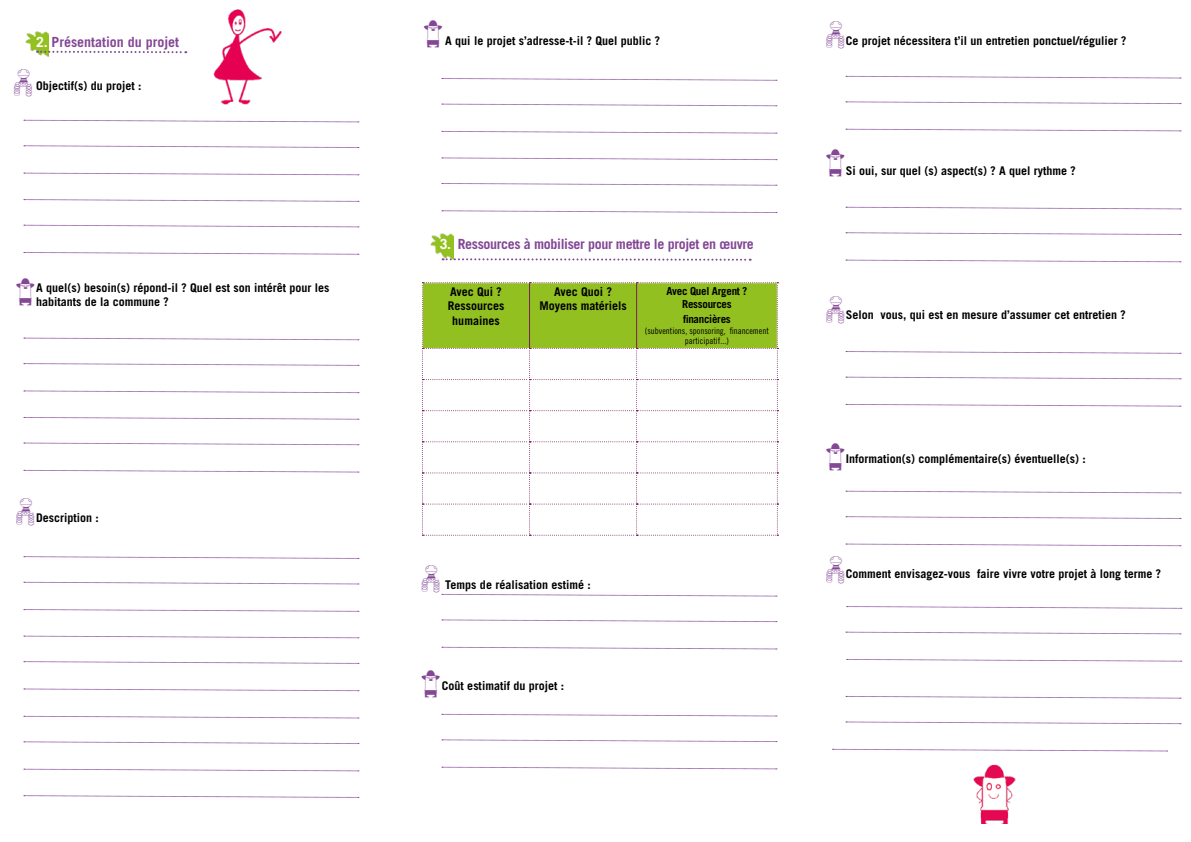
<style>
.page{position:relative;width:1191px;height:842px;background:#fff}
.page>*{position:absolute;margin:0;border:0;box-sizing:border-box;transform-origin:0 0}
.t1{font:27px "B Kings";color:#834795}
.t2{font:700 14px "Trade Gothic";letter-spacing:-.025em;color:#834795}
.t3{font:700 14px "Trade Gothic";color:#834795}
.t4{font:700 12px/14.4px "Trade Gothic";color:#000;text-align:center}
.t5{font:700 11px/13.2px "Trade Gothic";letter-spacing:-.025em;color:#000;text-align:center}
.t6{font:9px/10.8px "Trade Gothic Cond Eighteen";color:#000;text-align:center}
.s1{color:#fff}
</style>
<div class="page">
<img style="left:25px;top:31px;width:24px;height:26px">
<img style="left:430px;top:234px;width:24px;height:23px">
<svg style="left:422px;top:282px;width:356px;height:254px"></svg>
<svg style="left:37px;top:50px;width:149px;height:4px"></svg>
<svg style="left:24px;top:120px;width:335px;height:3px"></svg>
<svg style="left:24px;top:145px;width:335px;height:3px"></svg>
<svg style="left:24px;top:173px;width:335px;height:3px"></svg>
<svg style="left:24px;top:199px;width:335px;height:3px"></svg>
<svg style="left:24px;top:225px;width:335px;height:3px"></svg>
<svg style="left:24px;top:252px;width:335px;height:3px"></svg>
<svg style="left:24px;top:338px;width:335px;height:2px"></svg>
<svg style="left:24px;top:363px;width:335px;height:3px"></svg>
<svg style="left:24px;top:390px;width:335px;height:3px"></svg>
<svg style="left:24px;top:417px;width:335px;height:3px"></svg>
<svg style="left:24px;top:442px;width:335px;height:3px"></svg>
<svg style="left:24px;top:470px;width:335px;height:3px"></svg>
<svg style="left:24px;top:556px;width:335px;height:3px"></svg>
<svg style="left:24px;top:582px;width:335px;height:3px"></svg>
<svg style="left:24px;top:609px;width:335px;height:3px"></svg>
<svg style="left:24px;top:636px;width:335px;height:2px"></svg>
<svg style="left:24px;top:661px;width:335px;height:3px"></svg>
<svg style="left:24px;top:688px;width:335px;height:3px"></svg>
<svg style="left:24px;top:716px;width:335px;height:3px"></svg>
<svg style="left:24px;top:741px;width:335px;height:3px"></svg>
<svg style="left:24px;top:769px;width:335px;height:3px"></svg>
<svg style="left:24px;top:795px;width:335px;height:3px"></svg>
<svg style="left:442px;top:78px;width:335px;height:3px"></svg>
<svg style="left:442px;top:104px;width:335px;height:3px"></svg>
<svg style="left:442px;top:131px;width:335px;height:3px"></svg>
<svg style="left:442px;top:157px;width:335px;height:3px"></svg>
<svg style="left:442px;top:183px;width:335px;height:3px"></svg>
<svg style="left:442px;top:210px;width:335px;height:3px"></svg>
<svg style="left:442px;top:257px;width:308px;height:4px"></svg>
<svg style="left:442px;top:594px;width:335px;height:3px"></svg>
<svg style="left:442px;top:619px;width:335px;height:3px"></svg>
<svg style="left:442px;top:647px;width:335px;height:3px"></svg>
<svg style="left:846px;top:76px;width:335px;height:3px"></svg>
<svg style="left:846px;top:101px;width:335px;height:3px"></svg>
<svg style="left:846px;top:129px;width:335px;height:3px"></svg>
<svg style="left:846px;top:207px;width:335px;height:3px"></svg>
<svg style="left:846px;top:232px;width:335px;height:3px"></svg>
<svg style="left:846px;top:260px;width:335px;height:3px"></svg>
<svg style="left:846px;top:351px;width:335px;height:3px"></svg>
<svg style="left:846px;top:377px;width:335px;height:3px"></svg>
<svg style="left:846px;top:404px;width:335px;height:3px"></svg>
<svg style="left:846px;top:491px;width:335px;height:3px"></svg>
<svg style="left:846px;top:516px;width:335px;height:3px"></svg>
<svg style="left:846px;top:543px;width:335px;height:3px"></svg>
<svg style="left:846px;top:606px;width:335px;height:3px"></svg>
<svg style="left:846px;top:632px;width:335px;height:3px"></svg>
<svg style="left:846px;top:659px;width:335px;height:3px"></svg>
<svg style="left:846px;top:696px;width:335px;height:3px"></svg>
<svg style="left:846px;top:721px;width:335px;height:3px"></svg>
<svg style="left:832px;top:749px;width:335px;height:3px"></svg>
<svg style="left:442px;top:714px;width:335px;height:3px"></svg>
<svg style="left:442px;top:739px;width:335px;height:3px"></svg>
<svg style="left:442px;top:767px;width:335px;height:3px"></svg>
<img style="left:186px;top:9px;width:107px;height:113px">
<img style="left:973px;top:764px;width:43px;height:59px">
<p class="t3" style="left:36px;top:33px;width:145px"><span class="s1">2.</span> Présentation du projet</p>
<p class="t4" style="left:36px;top:78px;width:107px">Objectif(s) du projet :</p>
<h1 class="t1" style="left:14px;top:68px;width:19px">G</h1>
<h1 class="t1" style="left:16px;top:277px;width:19px">S</h1>
<p class="t4" style="left:36px;top:280px;width:295px;text-align:left">A quel(s) besoin(s) répond-il ? Quel est son intérêt pour les habitants de la commune ?</p>
<h1 class="t1" style="left:16px;top:497px;width:19px">G</h1>
<p class="t4" style="left:36px;top:510px;width:64px">Description :</p>
<h1 class="t1" style="left:424px;top:19px;width:19px">S</h1>
<p class="t4" style="left:445px;top:34px;width:216px">A qui le projet s’adresse-t-il ? Quel public ?</p>
<p class="t2" style="left:440px;top:236px;width:316px"><span class="s1">3.</span> Ressources à mobiliser pour mettre le projet en œuvre</p>
<p class="t4" style="left:448px;top:284px;width:58px">Avec Qui ?<br>Ressources humaines</p>
<p class="t4" style="left:539px;top:284px;width:89px">Avec Quoi ?<br>Moyens matériels</p>
<p class="t5" style="left:666px;top:285px;width:82px">Avec Quel Argent ?<br>Ressources</p>
<p class="t5" style="left:683px;top:312px;width:49px">financières</p>
<p class="t6" style="left:645px;top:325px;width:125px">(subventions, sponsoring, financement participatif...)</p>
<h1 class="t1" style="left:422px;top:565px;width:19px">G</h1>
<p class="t4" style="left:445px;top:578px;width:147px">Temps de réalisation estimé :</p>
<h1 class="t1" style="left:422px;top:669px;width:19px">S</h1>
<p class="t4" style="left:442px;top:678px;width:124px">Coût estimatif du projet :</p>
<h1 class="t1" style="left:826px;top:20px;width:19px">G</h1>
<p class="t4" style="left:845px;top:34px;width:282px">Ce projet nécessitera t’il un entretien ponctuel/régulier ?</p>
<h1 class="t1" style="left:826px;top:148px;width:19px">S</h1>
<p class="t4" style="left:845px;top:163px;width:231px">Si oui, sur quel (s) aspect(s) ? A quel rythme ?</p>
<h1 class="t1" style="left:826px;top:295px;width:19px">G</h1>
<p class="t4" style="left:845px;top:307px;width:281px">Selon vous, qui est en mesure d’assumer cet entretien ?</p>
<h1 class="t1" style="left:826px;top:443px;width:19px">S</h1>
<p class="t4" style="left:845px;top:451px;width:241px">Information(s) complémentaire(s) éventuelle(s) :</p>
<h1 class="t1" style="left:826px;top:555px;width:19px">G</h1>
<p class="t4" style="left:845px;top:566px;width:317px">Comment envisagez-vous faire vivre votre projet à long terme ?</p>
</div>
